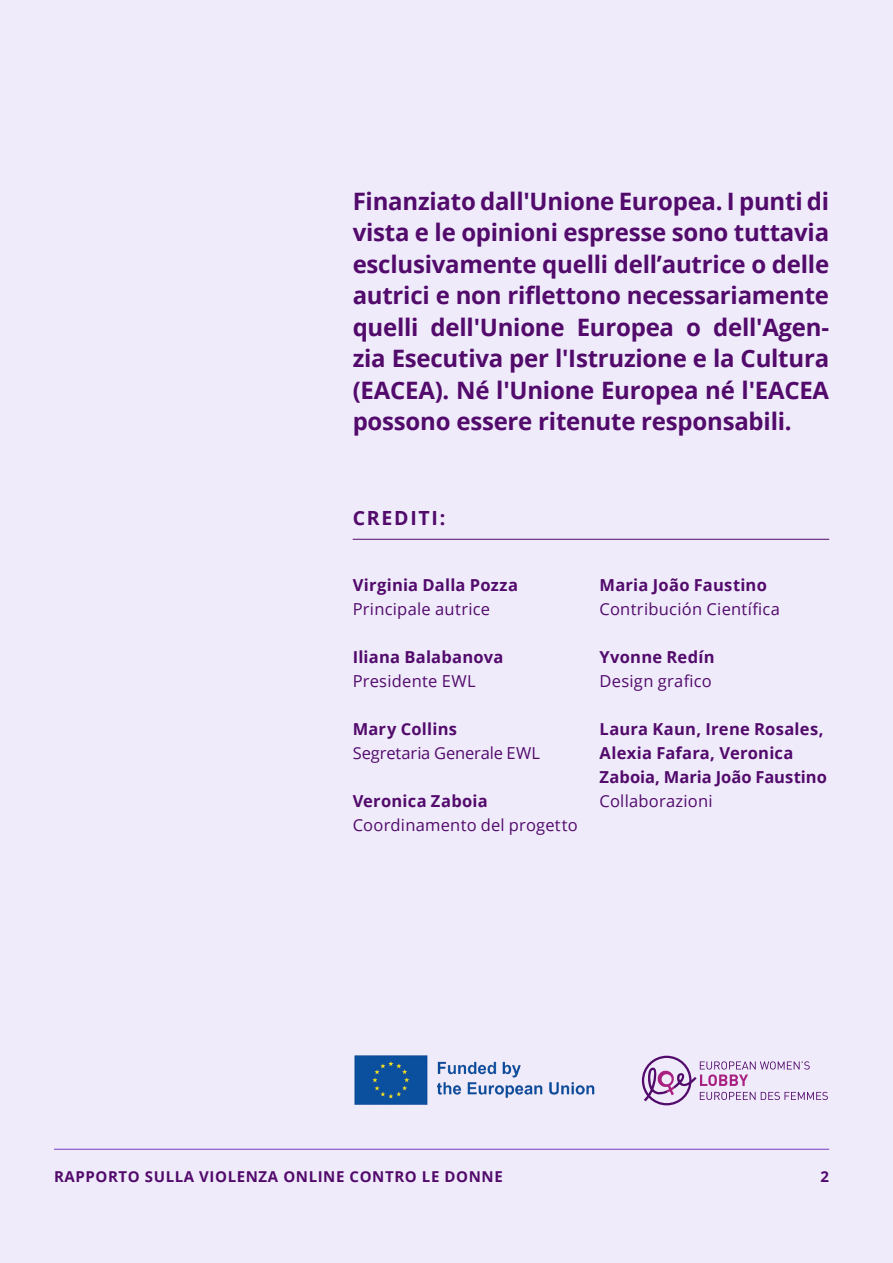
<style>
.page{position:relative;width:893px;height:1263px;background:#efebfb}
.page>*{position:absolute;margin:0;border:0;box-sizing:border-box;transform-origin:0 0}
.t1{font:700 24px/31.5px "Open Sans";letter-spacing:-.01em;color:#520a6b;text-align:justify}
.t2{font:700 19.5px "Open Sans";letter-spacing:.09em;color:#520a6b}
.t3{font:700 16.5px/24px "Open Sans";letter-spacing:.015em;color:#520a6b}
.t4{font:16.5px "Open Sans";letter-spacing:.015em;color:#520a6b}
.t5{font:16.5px "Open Sans";letter-spacing:-.005em;color:#520a6b}
.t6{font:700 15px "Open Sans";letter-spacing:.04em;color:#520a6b}
</style>
<div class="page">
<hr style="left:54px;top:1149px;width:775px;height:1px;background:#7a3eba">
<img style="left:354px;top:1055px;width:241px;height:50px">
<svg style="left:642px;top:1056px;width:186px;height:49px"></svg>
<hr style="left:353px;top:539px;width:476px;height:1px;background:#520a6b">
<p class="t1" style="left:353px;top:185px;width:478px">Finanziato dall'Unione Europea. I punti di vista e le opinioni espresse sono tuttavia esclusivamente quelli dell’autrice o delle autrici e non riflettono necessariamente quelli dell'Unione Europea o dell'Agen&shy;zia Esecutiva per l'Istruzione e la Cultura (EACEA). Né l'Unione Europea né l'EACEA possono essere ritenute responsabili.</p>
<p class="t2" style="left:353px;top:504px;width:94px">CREDITI:</p>
<p class="t3" style="left:353px;top:573px;width:167px">Virginia Dalla Pozza</p>
<p class="t4" style="left:353px;top:598px;width:139px">Principale autrice</p>
<p class="t3" style="left:353px;top:645px;width:152px">Iliana Balabanova</p>
<p class="t4" style="left:353px;top:670px;width:125px">Presidente EWL</p>
<p class="t3" style="left:353px;top:717px;width:106px">Mary Collins</p>
<p class="t5" style="left:353px;top:742px;width:189px">Segretaria Generale EWL</p>
<p class="t3" style="left:353px;top:789px;width:137px">Veronica Zaboia</p>
<p class="t4" style="left:353px;top:814px;width:226px">Coordinamento del progetto</p>
<p class="t3" style="left:600px;top:573px;width:169px">Maria João Faustino</p>
<p class="t4" style="left:600px;top:598px;width:182px">Contribución Científica</p>
<p class="t3" style="left:600px;top:645px;width:116px">Yvonne Redín</p>
<p class="t4" style="left:600px;top:670px;width:114px">Design grafico</p>
<p class="t3" style="left:600px;top:717px;width:229px">Laura Kaun, Irene Rosales,<br>Alexia Fafara, Veronica<br>Zaboia, Maria João Faustino</p>
<p class="t4" style="left:600px;top:790px;width:115px">Collaborazioni</p>
<p class="t6" style="left:54px;top:1166px;width:450px">RAPPORTO SULLA VIOLENZA ONLINE CONTRO LE DONNE</p>
<p class="t6" style="left:821px;top:1166px;width:10px">2</p>
</div>
